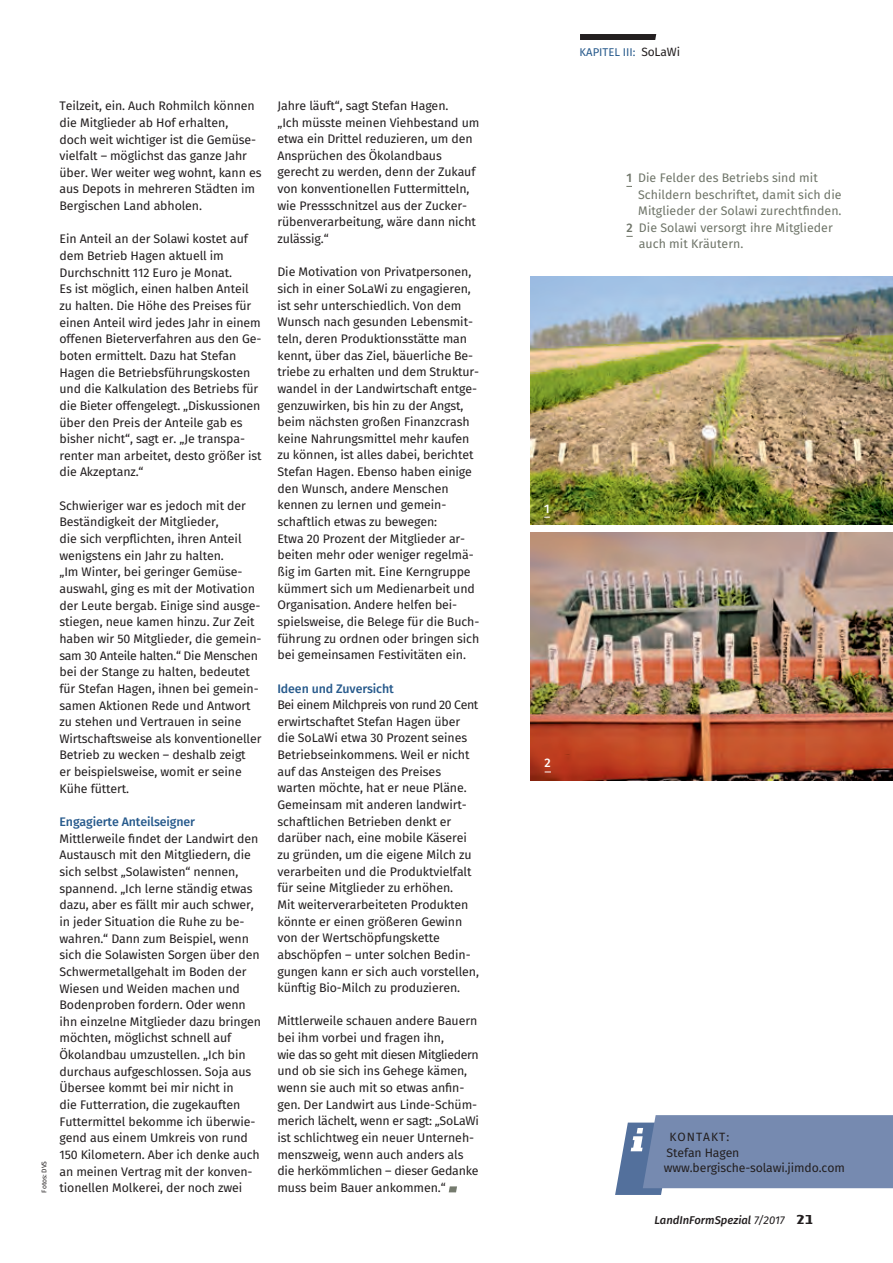
<style>
.page{position:relative;width:893px;height:1263px;background:#fff}
.page>*{position:absolute;margin:0;border:0;box-sizing:border-box;transform-origin:0 0}
.t1{font:12.3px/16.6px "Fira Sans";letter-spacing:-.01em;color:#231f20}
.t2{font:12.3px "Fira Sans";color:#6f7569}
.t3{font:500 12.3px "Fira Sans";letter-spacing:-.01em;color:#275a8c}
.t4{font:500 12.3px "Fira Sans";color:#fff}
.t5{font:12.15px/15.8px "Fira Sans";letter-spacing:-.01em;color:#231f20}
.t6{font:12px "Fira Sans";letter-spacing:.085em;color:#231f20}
.t7{font:italic 500 11.25px "Fira Sans";color:#231f20}
.t8{font:11.25px "Fira Sans";color:#275a8c}
.t9{font:6.75px "Fira Sans";letter-spacing:-.01em;color:#231f20}
.s1{font-size:12px;color:#231f20}
.s2{font-weight:500}
.s3{font-weight:400}
.s4{font-family:"Authentic Sans Std";font-weight:700;font-style:normal;font-size:13.5px}
</style>
<div class="page">
<svg style="left:449px;top:1186px;width:8px;height:6px"></svg>
<svg style="left:580px;top:34px;width:76px;height:6px"></svg>
<img style="left:531px;top:277px;width:362px;height:248px">
<img style="left:531px;top:532px;width:362px;height:248px">
<svg style="left:615px;top:1115px;width:278px;height:80px;background:#8295b7"></svg>
<p class="t9" style="left:39px;top:1192px;width:33px;rotate:-90deg">Fotos: DVS</p>
<p class="t1" style="left:60px;top:98px;width:203px">Teilzeit, ein. Auch Rohmilch können die Mitglieder ab Hof erhalten,<br>doch weit wichtiger ist die Gemüse&shy;vielfalt – möglichst das ganze Jahr über. Wer weiter weg wohnt, kann es aus Depots in mehreren Städten im Bergischen Land abholen.</p>
<p class="t1" style="left:60px;top:232px;width:203px">Ein Anteil an der Solawi kostet auf dem Betrieb Hagen aktuell im Durchschnitt 112 Euro je Monat.<br>Es ist möglich, einen halben Anteil zu halten. Die Höhe des Preises für einen Anteil wird jedes Jahr in einem offenen Bieterverfahren aus den Ge&shy;boten ermittelt. Dazu hat Stefan Hagen die Betriebsführungskosten und die Kalkulation des Betriebs für die Bieter offengelegt. „Diskussionen über den Preis der Anteile gab es bisher nicht“, sagt er. „Je transpa&shy;renter man arbeitet, desto größer ist die Akzeptanz.“</p>
<p class="t1" style="left:60px;top:498px;width:203px">Schwieriger war es jedoch mit der Beständigkeit der Mitglieder,<br>die sich verpflichten, ihren Anteil wenigstens ein Jahr zu halten.<br>„Im Winter, bei geringer Gemüse&shy;auswahl, ging es mit der Motivation der Leute bergab. Einige sind ausge&shy;stiegen, neue kamen hinzu. Zur Zeit haben wir 50 Mitglieder, die gemein&shy;sam 30 Anteile halten.“ Die Menschen bei der Stange zu halten, bedeutet für Stefan Hagen, ihnen bei gemein&shy;samen Aktionen Rede und Antwort zu stehen und Vertrauen in seine Wirtschaftsweise als konventioneller Betrieb zu wecken – deshalb zeigt<br>er beispielsweise, womit er seine Kühe füttert.</p>
<p class="t3" style="left:60px;top:813px;width:137px">Engagierte Anteilseigner</p>
<p class="t1" style="left:60px;top:831px;width:203px">Mittlerweile findet der Landwirt den Austausch mit den Mitgliedern, die sich selbst „Solawisten“ nennen, spannend. „Ich lerne ständig etwas dazu, aber es fällt mir auch schwer, in jeder Situation die Ruhe zu be&shy;wahren.“ Dann zum Beispiel, wenn sich die Solawisten Sorgen über den Schwermetallgehalt im Boden der Wiesen und Weiden machen und Bodenproben fordern. Oder wenn ihn einzelne Mitglieder dazu bringen möchten, möglichst schnell auf Ökolandbau umzustellen. „Ich bin durchaus aufgeschlossen. Soja aus Übersee kommt bei mir nicht in<br>die Futterration, die zugekauften Futtermittel bekomme ich überwie&shy;gend aus einem Umkreis von rund 150 Kilometern. Aber ich denke auch an meinen Vertrag mit der konven&shy;tionellen Molkerei, der noch zwei</p>
<p class="t1" style="left:277px;top:98px;width:203px">Jahre läuft“, sagt Stefan Hagen.<br>„Ich müsste meinen Viehbestand um etwa ein Drittel reduzieren, um den<br>Ansprüchen des Ökolandbaus gerecht zu werden, denn der Zukauf von konventionellen Futtermitteln, wie Pressschnitzel aus der Zucker&shy;rübenverarbeitung, wäre dann nicht zulässig.“</p>
<p class="t1" style="left:277px;top:265px;width:203px">Die Motivation von Privatpersonen, sich in einer SoLaWi zu engagieren, ist sehr unterschiedlich. Von dem Wunsch nach gesunden Lebensmit&shy;teln, deren Produktionsstätte man kennt, über das Ziel, bäuerliche Be&shy;triebe zu erhalten und dem Struktur&shy;wandel in der Landwirtschaft entge&shy;genzuwirken, bis hin zu der Angst, beim nächsten großen Finanzcrash keine Nahrungsmittel mehr kaufen zu können, ist alles dabei, berichtet Stefan Hagen. Ebenso haben einige den Wunsch, andere Menschen kennen zu lernen und gemein&shy;schaftlich etwas zu bewegen:<br>Etwa 20 Prozent der Mitglieder ar&shy;beiten mehr oder weniger regelmä&shy;ßig im Garten mit. Eine Kerngruppe kümmert sich um Medienarbeit und Organisation. Andere helfen bei&shy;spielsweise, die Belege für die Buch&shy;führung zu ordnen oder bringen sich bei gemeinsamen Festivitäten ein.</p>
<p class="t3" style="left:277px;top:680px;width:118px">Ideen und Zuversicht</p>
<p class="t1" style="left:277px;top:697px;width:203px">Bei einem Milchpreis von rund 20 Cent erwirtschaftet Stefan Hagen über die SoLaWi etwa 30 Prozent seines Betriebseinkommens. Weil er nicht auf das Ansteigen des Preises warten möchte, hat er neue Pläne.<br>Gemeinsam mit anderen landwirt&shy;schaftlichen Betrieben denkt er darüber nach, eine mobile Käserei zu gründen, um die eigene Milch zu verarbeiten und die Produktvielfalt für seine Mitglieder zu erhöhen.<br>Mit weiterverarbeiteten Produkten könnte er einen größeren Gewinn von der Wertschöpfungskette abschöpfen – unter solchen Bedin&shy;gungen kann er sich auch vorstellen, künftig Bio-Milch zu produzieren.</p>
<p class="t1" style="left:277px;top:1014px;width:203px">Mittlerweile schauen andere Bauern bei ihm vorbei und fragen ihn,<br>wie das so geht mit diesen Mitgliedern und ob sie sich ins Gehege kämen, wenn sie auch mit so etwas anfin&shy;gen. Der Landwirt aus Linde-Schüm&shy;merich lächelt, wenn er sagt: „SoLaWi ist schlichtweg ein neuer Unterneh&shy;menszweig, wenn auch anders als die herkömmlichen – dieser Gedanke muss beim Bauer ankommen.“</p>
<p class="t8" style="left:580px;top:44px;width:102px">KAPITEL III: <span class="s1">SoLaWi</span></p>
<p class="t2" style="left:626px;top:169px;width:193px"><span class="s2">1</span> Die Felder des Betriebs sind mit</p>
<p class="t2" style="left:638px;top:186px;width:205px">Schildern beschriftet, damit sich die</p>
<p class="t2" style="left:638px;top:202px;width:205px">Mitglieder der Solawi zurechtfinden.</p>
<p class="t2" style="left:626px;top:219px;width:208px"><span class="s2">2</span> Die Solawi versorgt ihre Mitglieder</p>
<p class="t2" style="left:639px;top:236px;width:106px">auch mit Kräutern.</p>
<p class="t4" style="left:544px;top:500px;width:7px">1</p>
<p class="t4" style="left:545px;top:754px;width:8px">2</p>
<p class="t6" style="left:669px;top:1128px;width:61px">KONTAKT:</p>
<p class="t5" style="left:664px;top:1145px;width:182px">Stefan Hagen www.bergische-solawi.jimdo.com</p>
<p class="t7" style="left:654px;top:1212px;width:161px">LandInFormSpezial <span class="s3">7/2017</span> <span class="s4">21</span></p>
</div>
